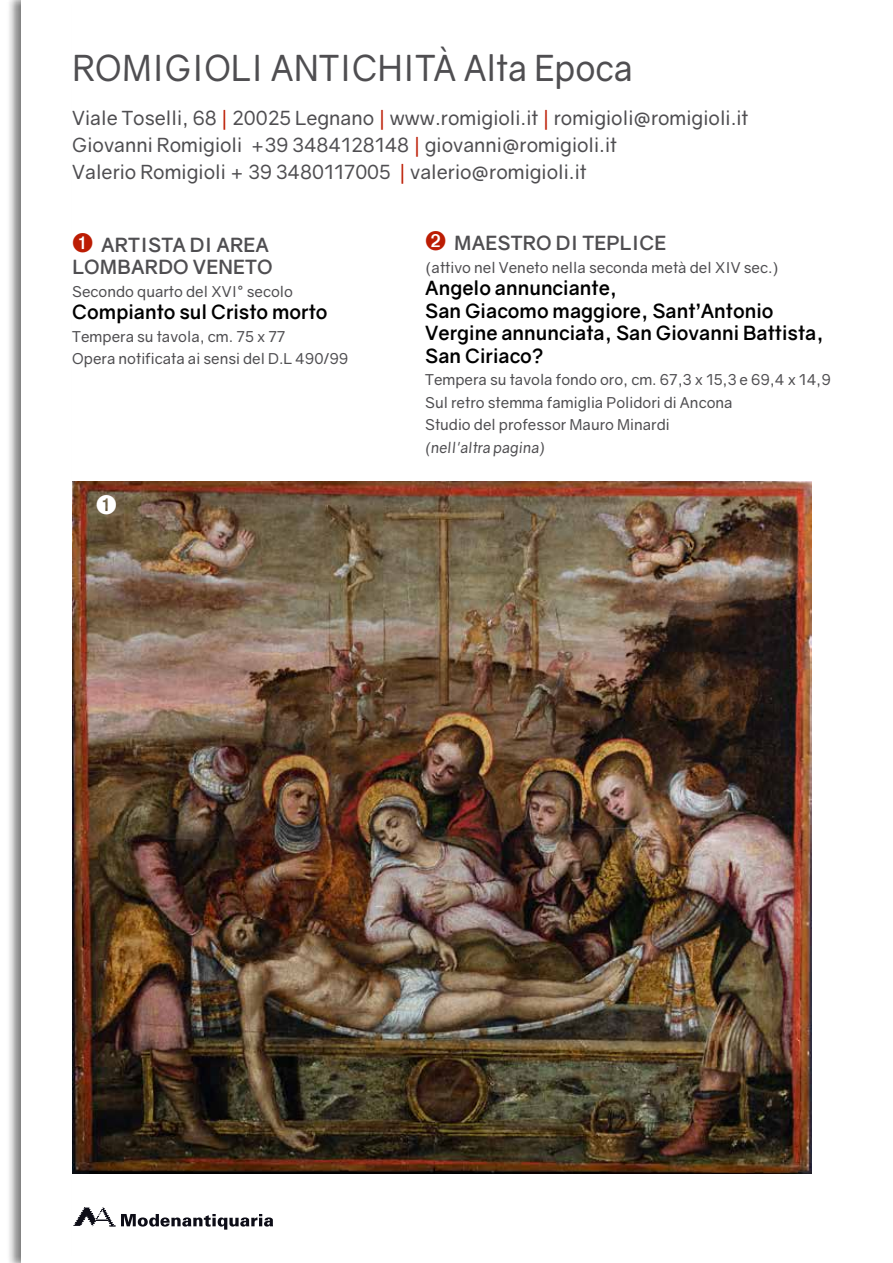
<style>
.page{position:relative;width:893px;height:1263px;background:#fff}
.page>*{position:absolute;margin:0;border:0;box-sizing:border-box;transform-origin:0 0}
.t1{font:36px "Gravity";letter-spacing:.01em;color:#4f4e51;scale:.95 1}
.t2{font:19.5px/27px "Gravity";color:#4f4e51}
.t3{font:700 19.5px/22.5px "Gravity";color:#000}
.t4{font:700 19.5px/22.5px "Gravity";letter-spacing:.01em;color:#4f4e51}
.t5{font:15px/22.5px "Gravity";color:#4f4e51}
.t6{font:italic 15px "Gravity";color:#4f4e51}
.s1{color:#bc1c03}
</style>
<div class="page">
<div style="left:6px;top:0;width:67px;height:1263px;background:#000;opacity:.5"></div>
<div style="left:21px;top:0;width:50px;height:1263px;background:#fff"></div>
<svg style="left:74px;top:1207px;width:199px;height:22px"></svg>
<img style="left:72px;top:481px;width:739px;height:693px">
<svg style="left:97px;top:494px;width:19px;height:20px"></svg>
<h1 class="t1" style="left:72px;top:46px;width:591px">Romigioli antichità Alta Epoca</h1>
<h2 class="t2" style="left:72px;top:104px;width:678px">Viale Toselli, 68 <span class="s1">|</span> 20025 Legnano <span class="s1">|</span> www.romigioli.it <span class="s1">|</span> romigioli@romigioli.it<br>Giovanni Romigioli +39 3484128148 <span class="s1">|</span> giovanni@romigioli.it<br>Valerio Romigioli + 39 3480117005 <span class="s1">|</span> valerio@romigioli.it</h2>
<h2 class="t4" style="left:72px;top:234px;width:202px"><span class="s1">➊</span> Artista di area<br>Lombardo Veneto</h2>
<p class="t5" style="left:72px;top:280px;width:222px">Secondo quarto del XVI ° secolo</p>
<h2 class="t3" style="left:72px;top:301px;width:257px">Compianto sul Cristo morto</h2>
<p class="t5" style="left:72px;top:325px;width:278px">Tempera su tavola, cm. 75 x 77<br>Opera notificata ai sensi del D.L 490/99</p>
<h2 class="t4" style="left:425px;top:232px;width:243px"><span class="s1">➋</span> Maestro di Tepl ice</h2>
<p class="t5" style="left:425px;top:256px;width:355px">(attivo nel Veneto nella seconda metà del XI V sec.)</p>
<h2 class="t3" style="left:425px;top:277px;width:400px">Angelo annunciante,<br>San Giacomo maggiore, Sant’Antonio<br>Vergine annunciata, San Giovanni Battista,<br>San Ciriaco?</h2>
<p class="t5" style="left:425px;top:369px;width:407px">Tempera su tavola fondo oro, cm. 67,3 x 15,3 e 69,4 x 14,9<br>Sul retro stemma famiglia Polidori di Ancona<br>Studio del professor Mauro Minardi</p>
<p class="t6" style="left:425px;top:438px;width:122px">(nell'altra pagina)</p>
</div>
